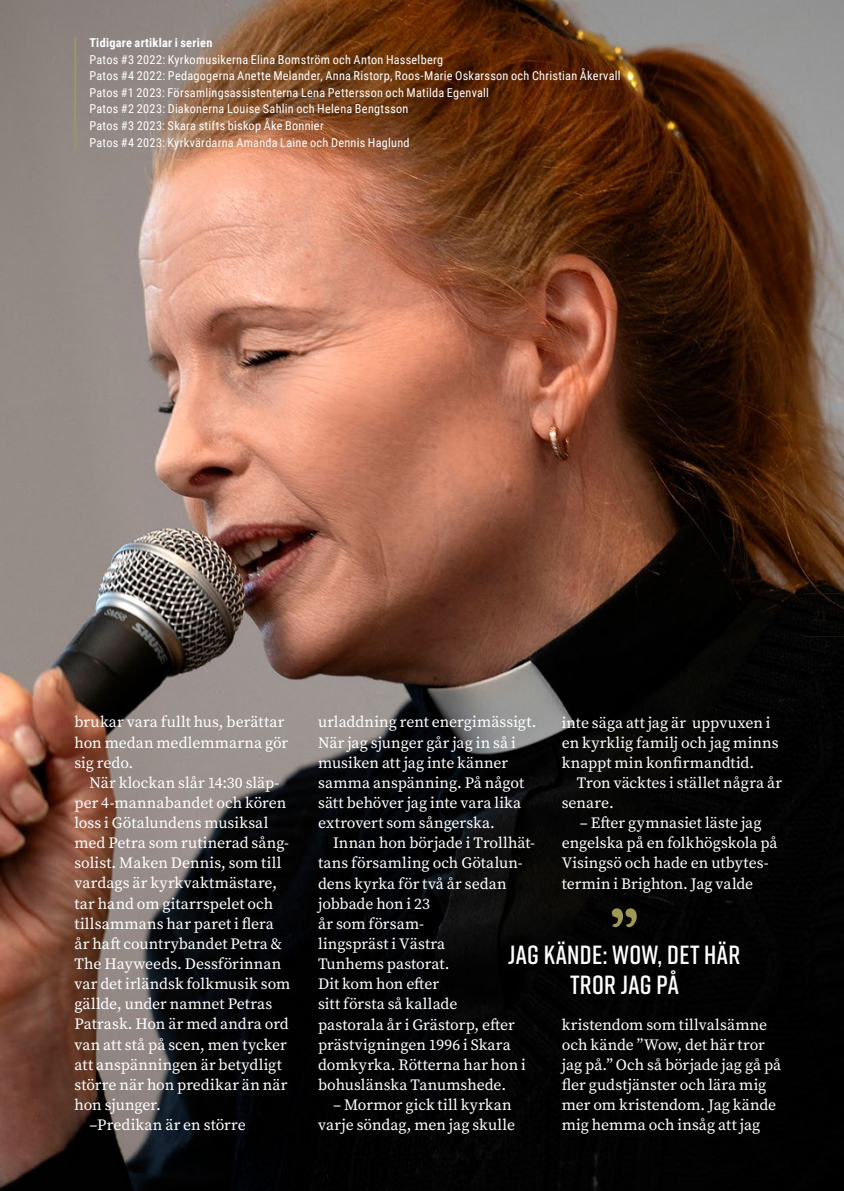
<style>
.page{position:relative;width:844px;height:1191px;background:#fff}
.page>*{position:absolute;margin:0;border:0;box-sizing:border-box;transform-origin:0 0}
.t1{font:600 26.25px/29.8px "Rift";letter-spacing:.015em;color:#fff;text-align:center}
.t2{font:15.75px/20.1px "Source Serif Pro";color:#fff}
.t3{font:12.25px/16.6px "Roboto Condensed";letter-spacing:.025em;color:#fff}
.t4{font:700 12.25px "Roboto Condensed";letter-spacing:.02em;color:#fff}
</style>
<div class="page">
<img style="left:0;top:0;width:843px;height:1191px">
<hr style="left:74px;top:37px;width:2px;height:111px;background:#a09857">
<svg style="left:611px;top:908px;width:25px;height:19px"></svg>
<svg style="left:802px;top:593px;width:41px;height:44px;background:#060504"></svg>
<p class="t4" style="left:89px;top:34px;width:124px">Tidigare artiklar i serien</p>
<p class="t3" style="left:89px;top:50px;width:532px">Patos #3 2022: Kyrkomusikerna Elina Bomström och Anton Hasselberg<br>Patos #4 2022: Pedagogerna Anette Melander, Anna Ristorp, Roos-Marie Oskarsson och Christian Åkervall Patos #1 2023: Församlingsassistenterna Lena Pettersson och Matilda Egenvall<br>Patos #2 2023: Diakonerna Louise Sahlin och Helena Bengtsson<br>Patos #3 2023: Skara stifts biskop Åke Bonnier<br>Patos #4 2023: Kyrkvärdarna Amanda Laine och Dennis Haglund</p>
<p class="t2" style="left:74px;top:712px;width:215px">brukar vara fullt hus, berättar hon medan medlemmarna gör sig redo.</p>
<p class="t2" style="left:89px;top:772px;width:192px">När klockan slår 14:30 släp-</p>
<p class="t2" style="left:74px;top:792px;width:213px">per 4-mannabandet och kören</p>
<p class="t2" style="left:74px;top:812px;width:195px">loss i Götalundens musiksal</p>
<p class="t2" style="left:74px;top:833px;width:216px">med Petra som rutinerad sång-</p>
<p class="t2" style="left:74px;top:853px;width:208px">solist. Maken Dennis, som till</p>
<p class="t2" style="left:74px;top:873px;width:204px">vardags är kyrkvaktmästare,</p>
<p class="t2" style="left:74px;top:893px;width:200px">tar hand om gitarrspelet och</p>
<p class="t2" style="left:74px;top:913px;width:201px">tillsammans har paret i flera</p>
<p class="t2" style="left:74px;top:933px;width:209px">år haft countrybandet Petra &amp;</p>
<p class="t2" style="left:74px;top:953px;width:208px">The Hayweeds. Dessförinnan</p>
<p class="t2" style="left:74px;top:973px;width:217px">var det irländsk folkmusik som</p>
<p class="t2" style="left:74px;top:994px;width:199px">gällde, under namnet Petras</p>
<p class="t2" style="left:74px;top:1014px;width:216px">Patrask. Hon är med andra ord</p>
<p class="t2" style="left:74px;top:1034px;width:214px">van att stå på scen, men tycker</p>
<p class="t2" style="left:74px;top:1054px;width:209px">att anspänningen är betydligt</p>
<p class="t2" style="left:74px;top:1074px;width:214px">större när hon predikar än när</p>
<p class="t2" style="left:74px;top:1094px;width:88px">hon sjunger.</p>
<p class="t2" style="left:89px;top:1114px;width:158px">–Predikan är en större</p>
<p class="t2" style="left:318px;top:712px;width:220px">urladdning rent energimässigt.<br>När jag sjunger går jag in så i musiken att jag inte känner samma anspänning. På något sätt behöver jag inte vara lika extrovert som sångerska.</p>
<p class="t2" style="left:318px;top:833px;width:218px;text-indent:15px">Innan hon började i Trollhät&shy;tans församling och Götalun&shy;dens kyrka för två år sedan jobbade hon i 23<br>år som försam-<br>lingspräst i Västra<br>Tunhems pastorat.<br>Dit kom hon efter<br>sitt första så kallade<br>pastorala år i Grästorp, efter prästvigningen 1996 i Skara domkyrka. Rötterna har hon i bohuslänska Tanumshede.</p>
<p class="t2" style="left:318px;top:1094px;width:198px;text-align:right">– Mormor gick till kyrkan varje söndag, men jag skulle</p>
<p class="t2" style="left:561px;top:712px;width:218px">inte säga att jag är uppvuxen i en kyrklig familj och jag minns knappt min konfirmandtid.</p>
<p class="t2" style="left:561px;top:772px;width:222px;text-indent:15px">Tron väcktes i stället några år senare.</p>
<p class="t2" style="left:561px;top:813px;width:217px;text-indent:18px">– Efter gymnasiet läste jag engelska på en folkhögskola på<br>Visingsö och hade en utbytes&shy;termin i Brighton. Jag valde</p>
<h1 class="t1" style="left:508px;top:939px;width:233px">JAG KÄNDE: WOW, DET HÄR<br>TROR JAG PÅ</h1>
<p class="t2" style="left:561px;top:1014px;width:221px">kristendom som tillvalsämne och kände ”Wow, det här tror jag på.” Och så började jag gå på fler gudstjänster och lära mig mer om kristendom. Jag kände mig hemma och insåg att jag</p>
</div>
